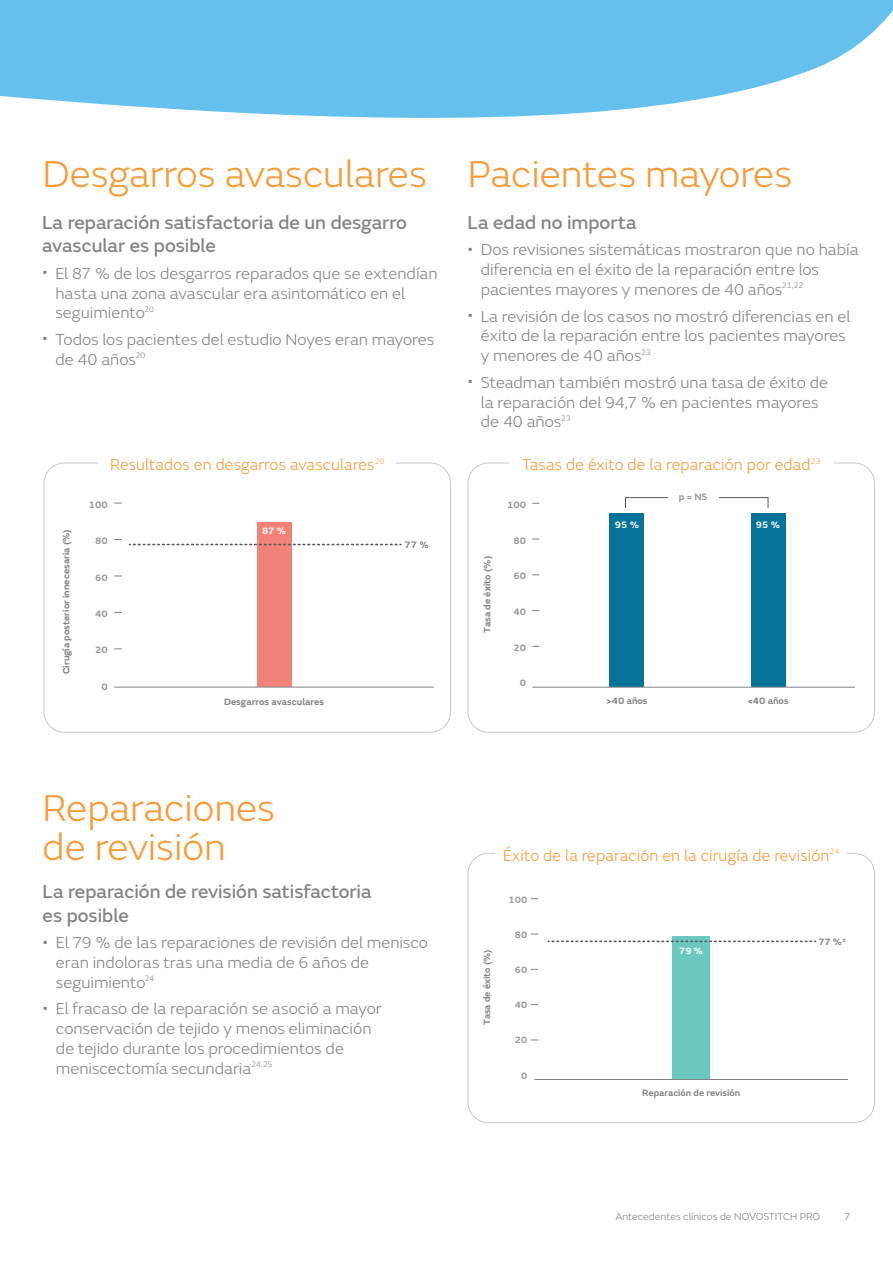
<style>
.page{position:relative;width:893px;height:1263px;background:#fff}
.page>*{position:absolute;margin:0;border:0;box-sizing:border-box;transform-origin:0 0}
.t1{font:300 39px/39px "SN Emeric";color:#f89a36}
.t2{font:19.5px/23.4px "SN Emeric Core";color:#808285}
.t3{font:300 16.5px/19.8px "SN Emeric";color:#808285}
.t4{font:300 16.5px "SN Emeric";letter-spacing:.01em;color:#f89a36}
.t5{font:300 10.5px "SN Emeric";color:#808285}
.t6{font:600 9.75px "SN Emeric";color:#808285}
.t7{font:600 9.75px "SN Emeric";color:#939598}
.t8{font:600 9.75px "SN Emeric";color:#fff}
.t9{font:600 9.6px "SN Emeric";color:#808285}
.t10{font:600 9.6px "SN Emeric";color:#939598}
.t11{font:600 9.6px "SN Emeric";color:#fff}
</style>
<div class="page">
<div style="left:257px;top:522px;width:35px;height:165px;background:#f38278"></div>
<svg style="left:129px;top:544px;width:272px;height:1px"></svg>
<hr style="left:114px;top:687px;width:320px;height:1px;background:#808285">
<div style="left:750px;top:514px;width:35px;height:173px;background:#06749a"></div>
<div style="left:609px;top:514px;width:35px;height:173px;background:#06749a"></div>
<hr style="left:719px;top:497px;width:49px;height:1px;background:#57585a">
<hr style="left:625px;top:497px;width:43px;height:1px;background:#57585a">
<hr style="left:532px;top:687px;width:323px;height:1px;background:#808285">
<div style="left:673px;top:935px;width:37px;height:144px;background:#6bc8c0"></div>
<svg style="left:548px;top:940px;width:268px;height:2px"></svg>
<hr style="left:534px;top:1079px;width:314px;height:1px;background:#808285">
<svg style="left:0;top:0;width:893px;height:118px;background:#79c8ee"></svg>
<h1 class="t1" style="left:43px;top:155px;width:751px">Desgarros avasculares Pacientes mayores</h1>
<p class="t2" style="left:42px;top:211px;width:366px">La reparación satisfactoria de un desgarro avascular es posible</p>
<p class="t3" style="left:55px;top:263px;width:384px;text-indent:-13px">• El 87 % de los desgarros reparados que se extendían hasta una zona avascular era asintomático en el seguimiento<sup>20</sup></p>
<p class="t3" style="left:55px;top:329px;width:380px;text-indent:-13px">• Todos los pacientes del estudio Noyes eran mayores de 40 años<sup>20</sup></p>
<p class="t6" style="left:60px;top:674px;width:147px;rotate:-90deg">Cirugía posterior innecesaria (%)</p>
<p class="t4" style="left:110px;top:455px;width:276px">Resultados en desgarros avasculares<sup>20</sup></p>
<p class="t7" style="left:89px;top:498px;width:20px">100</p>
<p class="t7" style="left:95px;top:535px;width:14px">80</p>
<p class="t7" style="left:95px;top:571px;width:14px">60</p>
<p class="t7" style="left:95px;top:607px;width:14px">40</p>
<p class="t7" style="left:95px;top:644px;width:14px">20</p>
<p class="t7" style="left:101px;top:680px;width:8px">0</p>
<p class="t8" style="left:262px;top:524px;width:26px">87 %</p>
<p class="t6" style="left:224px;top:695px;width:102px">Desgarros avasculares</p>
<p class="t6" style="left:405px;top:539px;width:26px">77 %</p>
<p class="t2" style="left:468px;top:211px;width:170px">La edad no importa</p>
<p class="t3" style="left:481px;top:240px;width:379px;text-indent:-13px">• Dos revisiones sistemáticas mostraron que no había diferencia en el éxito de la reparación entre los pacientes mayores y menores de 40 años<sup>21,22</sup></p>
<p class="t3" style="left:481px;top:306px;width:371px;text-indent:-13px">• La revisión de los casos no mostró diferencias en el éxito de la reparación entre los pacientes mayores y menores de 40 años<sup>23</sup></p>
<p class="t3" style="left:481px;top:372px;width:349px;text-indent:-13px">• Steadman también mostró una tasa de éxito de la reparación del 94,7 % en pacientes mayores de 40 años<sup>23</sup></p>
<p class="t6" style="left:481px;top:633px;width:79px;rotate:-90deg">Tasa de éxito (%)</p>
<p class="t4" style="left:522px;top:455px;width:300px">Tasas de éxito de la reparación por edad<sup>23</sup></p>
<p class="t7" style="left:507px;top:499px;width:20px">100</p>
<p class="t7" style="left:513px;top:534px;width:14px">80</p>
<p class="t7" style="left:513px;top:570px;width:14px">60</p>
<p class="t7" style="left:513px;top:606px;width:14px">40</p>
<p class="t7" style="left:513px;top:641px;width:14px">20</p>
<p class="t7" style="left:520px;top:677px;width:8px">0</p>
<p class="t7" style="left:679px;top:490px;width:30px">p = NS</p>
<p class="t8" style="left:615px;top:518px;width:26px">95 %</p>
<p class="t8" style="left:756px;top:518px;width:26px">95 %</p>
<p class="t6" style="left:606px;top:694px;width:43px">&gt;40 años</p>
<p class="t6" style="left:747px;top:694px;width:43px">&lt;40 años</p>
<h1 class="t1" style="left:43px;top:789px;width:234px">Reparaciones de revisión</h1>
<p class="t2" style="left:43px;top:880px;width:331px">La reparación de revisión satisfactoria es posible</p>
<p class="t3" style="left:56px;top:933px;width:374px;text-indent:-13px">• El 79 % de las reparaciones de revisión del menisco eran indoloras tras una media de 6 años de seguimiento<sup>24</sup></p>
<p class="t3" style="left:56px;top:999px;width:327px;text-indent:-13px">• El fracaso de la reparación se asoció a mayor conservación de tejido y menos eliminación de tejido durante los procedimientos de meniscectomía secundaria<sup>24,25</sup></p>
<p class="t4" style="left:503px;top:845px;width:338px">Éxito de la reparación en la cirugía de revisión<sup>24</sup></p>
<p class="t9" style="left:481px;top:1025px;width:78px;rotate:-90deg">Tasa de éxito (%)</p>
<p class="t10" style="left:509px;top:893px;width:20px">100</p>
<p class="t10" style="left:515px;top:928px;width:14px">80</p>
<p class="t10" style="left:515px;top:964px;width:14px">60</p>
<p class="t10" style="left:515px;top:999px;width:14px">40</p>
<p class="t10" style="left:515px;top:1034px;width:14px">20</p>
<p class="t10" style="left:521px;top:1069px;width:8px">0</p>
<p class="t11" style="left:679px;top:945px;width:25px">79 %</p>
<p class="t9" style="left:642px;top:1086px;width:100px">Reparación de revisión</p>
<p class="t9" style="left:818px;top:936px;width:29px">77 %³</p>
<p class="t5" style="left:615px;top:1210px;width:206px">Antecedentes clínicos de NOVOSTITCH PRO</p>
<p class="t5" style="left:844px;top:1210px;width:8px">7</p>
</div>
